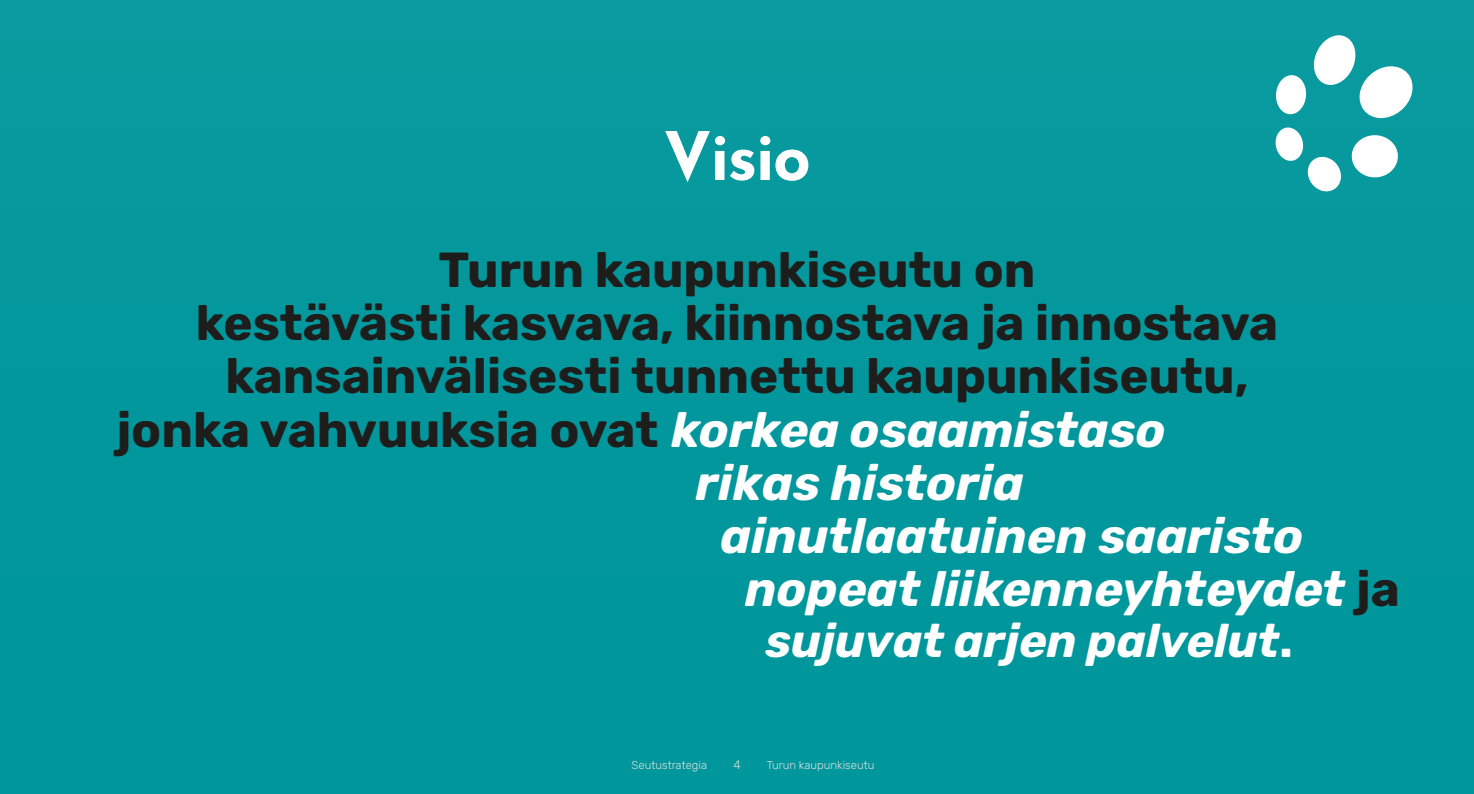
<style>
.page{position:relative;width:1474px;height:794px;background:#fff}
.page>*{position:absolute;margin:0;border:0;box-sizing:border-box;transform-origin:0 0}
.t1{font:700 66.5px "Josefin Sans";letter-spacing:-.025em;color:#fff}
.t2{font:700 49.18px "Rubik";color:#1d1d1b}
.t3{font:italic 700 49.18px "Rubik";color:#fff}
.t4{font:italic 700 46.9px "Rubik";color:#fff}
.t5{font:300 12.25px "Rubik";color:#dedede}
.t6{font:300 11.38px "Rubik";color:#dedede}
.s1{font-style:italic;color:#fff}
.s2{font-style:normal;color:#1d1d1b}
.s3{font-style:normal}
</style>
<div class="page">
<div style="left:0;top:0;width:1473px;height:794px;background:#00979c"></div>
<svg style="left:1275px;top:75px;width:31px;height:40px"></svg>
<svg style="left:1313px;top:33px;width:102px;height:86px"></svg>
<svg style="left:1351px;top:135px;width:47px;height:43px"></svg>
<svg style="left:1275px;top:127px;width:66px;height:65px"></svg>
<h1 class="t1" style="left:663px;top:97px;width:149px">Visio</h1>
<p class="t2" style="left:438px;top:241px;width:598px">Turun kaupunkiseutu on</p>
<p class="t2" style="left:196px;top:294px;width:1083px">kestävästi kasvava, kiinnostava ja innostava</p>
<p class="t2" style="left:226px;top:348px;width:1024px">kansainvälisesti tunnettu kaupunkiseutu,</p>
<p class="t2" style="left:116px;top:401px;width:1050px">jonka vahvuuksia ovat <span class="s1">korkea osaamistaso</span></p>
<p class="t3" style="left:696px;top:454px;width:329px">rikas historia</p>
<p class="t3" style="left:720px;top:507px;width:584px">ainutlaatuinen saaristo</p>
<p class="t3" style="left:745px;top:560px;width:656px">nopeat liikenneyhteydet <span class="s2">ja</span></p>
<p class="t4" style="left:765px;top:613px;width:529px">sujuvat arjen palvelut<span class="s3">.</span></p>
<p class="t6" style="left:631px;top:759px;width:77px">Seutustrategia</p>
<p class="t5" style="left:733px;top:758px;width:9px">4</p>
<p class="t6" style="left:766px;top:759px;width:109px">Turun kaupunkiseutu</p>
</div>
